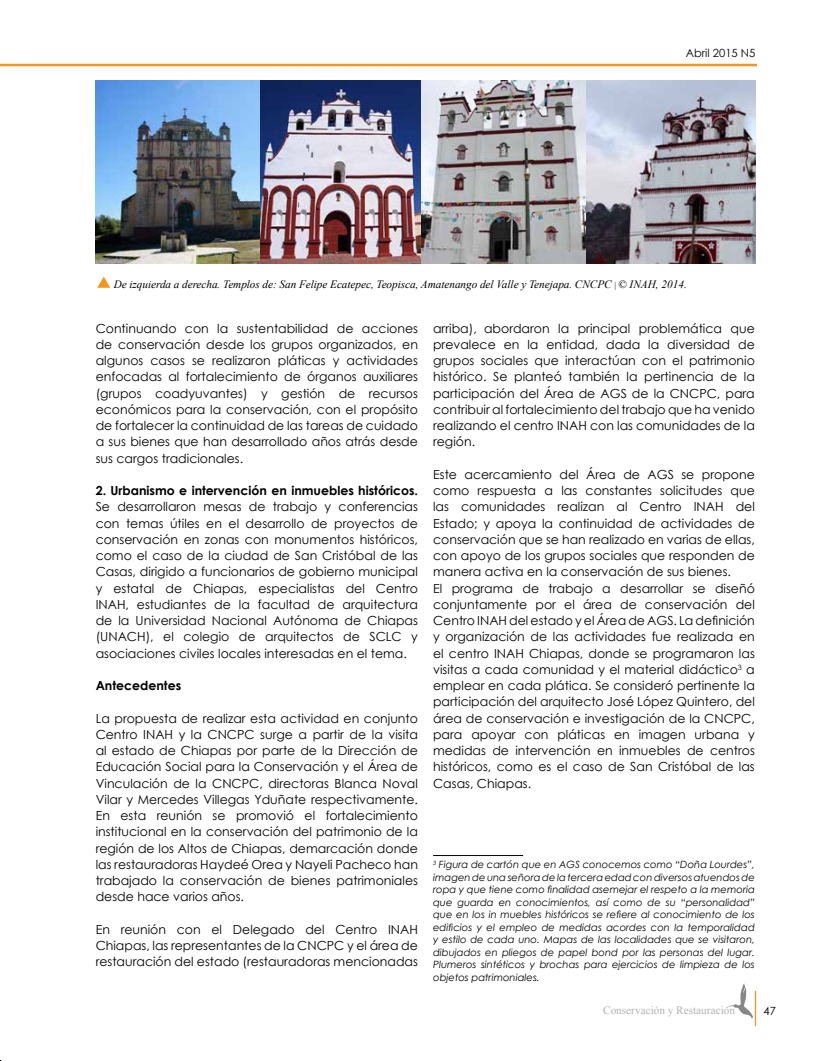
<style>
.page{position:relative;width:836px;height:1061px;background:#fff}
.page>*{position:absolute;margin:0;border:0;box-sizing:border-box;transform-origin:0 0}
.t1{font:12.5px/16.2px "Century Gothic";color:#000;text-align:justify}
.t2{font:700 12.5px "Century Gothic";color:#000}
.t3{font:italic 11.25px "Times New Roman";letter-spacing:-.005em;color:#000}
.t4{font:11.25px "Times New Roman";color:#b1b2b4}
.t5{font:11.25px "Century Gothic";color:#000}
.t6{font:italic 10px/12.5px "Century Gothic";color:#000;text-align:justify}
.s1{font-style:normal;font-size:8.75px}
</style>
<div class="page">
<hr style="left:0;top:64px;width:757px;height:2px;background:#f7941e">
<hr style="left:755px;top:991px;width:1px;height:35px;background:#f7941e">
<svg style="left:726px;top:983px;width:27px;height:36px"></svg>
<hr style="left:433px;top:855px;width:90px;height:1px;background:#000">
<img style="left:96px;top:80px;width:165px;height:184px">
<img style="left:261px;top:80px;width:494px;height:184px">
<svg style="left:97px;top:277px;width:13px;height:11px"></svg>
<p class="t5" style="left:686px;top:46px;width:71px">Abril 2015 N5</p>
<p class="t3" style="left:114px;top:276px;width:574px">De izquierda a derecha. Templos de: San Felipe Ecatepec, Teopisca, Amatenango del Valle y Tenejapa. CNCPC <span class="s1">|</span> © INAH, 2014.</p>
<p class="t1" style="left:96px;top:320px;width:324px">Continuando con la sustentabilidad de acciones de conservación desde los grupos organizados, en algunos casos se realizaron pláticas y actividades enfocadas al fortalecimiento de órganos auxiliares (grupos coadyuvantes) y gestión de recursos económicos para la conservación, con el propósito de fortalecer la continuidad de las tareas de cuidado a sus bienes que han desarrollado años atrás desde sus cargos tradicionales.</p>
<p class="t2" style="left:96px;top:483px;width:324px">2. Urbanismo e intervención en inmuebles históricos.</p>
<p class="t1" style="left:96px;top:498px;width:324px">Se desarrollaron mesas de trabajo y conferencias con temas útiles en el desarrollo de proyectos de conservación en zonas con monumentos históricos, como el caso de la ciudad de San Cristóbal de las Casas, dirigido a funcionarios de gobierno municipal y estatal de Chiapas, especialistas del Centro INAH, estudiantes de la facultad de arquitectura de la Universidad Nacional Autónoma de Chiapas (UNACH), el colegio de arquitectos de SCLC y asociaciones civiles locales interesadas en el tema.</p>
<p class="t2" style="left:96px;top:678px;width:87px">Antecedentes</p>
<p class="t1" style="left:96px;top:710px;width:324px">La propuesta de realizar esta actividad en conjunto Centro INAH y la CNCPC surge a partir de la visita al estado de Chiapas por parte de la Dirección de Educación Social para la Conservación y el Área de Vinculación de la CNCPC, directoras Blanca Noval Vilar y Mercedes Villegas Yduñate respectivamente.<br>En esta reunión se promovió el fortalecimiento institucional en la conservación del patrimonio de la región de los Altos de Chiapas, demarcación donde las restauradoras Haydeé Orea y Nayeli Pacheco han trabajado la conservación de bienes patrimoniales desde hace varios años.</p>
<p class="t1" style="left:96px;top:921px;width:324px">En reunión con el Delegado del Centro INAH Chiapas, las representantes de la CNCPC y el área de restauración del estado (restauradoras mencionadas</p>
<p class="t1" style="left:433px;top:320px;width:323px">arriba), abordaron la principal problemática que prevalece en la entidad, dada la diversidad de grupos sociales que interactúan con el patrimonio histórico. Se planteó también la pertinencia de la participación del Área de AGS de la CNCPC, para contribuir al fortalecimiento del trabajo que ha venido realizando el centro INAH con las comunidades de la región.</p>
<p class="t1" style="left:433px;top:466px;width:323px;text-align:left">Este acercamiento del Área de AGS se propone como respuesta a las constantes solicitudes que las comunidades realizan al Centro INAH del Estado; y apoya la continuidad de actividades de conservación que se han realizado en varias de ellas, con apoyo de los grupos sociales que responden de manera activa en la conservación de sus bienes.<br>El programa de trabajo a desarrollar se diseñó conjuntamente por el área de conservación del Centro INAH del estado y el Área de AGS. La definición y organización de las actividades fue realizada en el centro INAH Chiapas, donde se programaron las visitas a cada comunidad y el material didáctico<sup>3</sup> a emplear en cada plática. Se consideró pertinente la participación del arquitecto José López Quintero, del área de conservación e investigación de la CNCPC, para apoyar con pláticas en imagen urbana y medidas de intervención en inmuebles de centros históricos, como es el caso de San Cristóbal de las Casas, Chiapas.</p>
<p class="t6" style="left:433px;top:858px;width:323px"><sup>3</sup> Figura de cartón que en AGS conocemos como “Doña Lourdes”, imagen de una señora de la tercera edad con diversos atuendos de ropa y que tiene como finalidad asemejar el respeto a la memoria que guarda en conocimientos, así como de su “personalidad” que en los in muebles históricos se refiere al conocimiento de los edificios y el empleo de medidas acordes con la temporalidad y estilo de cada uno. Mapas de las localidades que se visitaron, dibujados en pliegos de papel bond por las personas del lugar.<br>Plumeros sintéticos y brochas para ejercicios de limpieza de los objetos patrimoniales.</p>
<p class="t4" style="left:603px;top:1003px;width:133px">Conservación y Restauracion</p>
<p class="t5" style="left:764px;top:1004px;width:14px">47</p>
</div>
